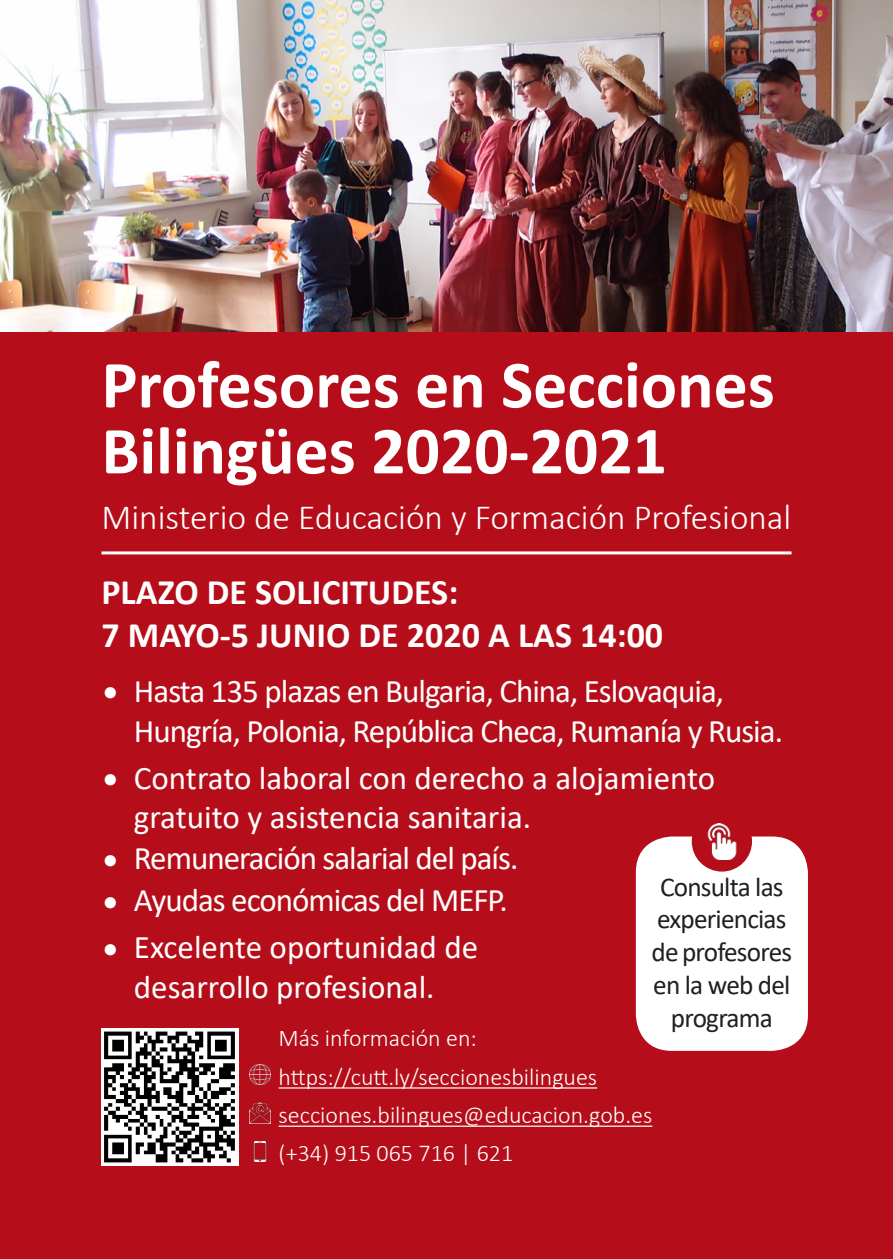
<style>
.page{position:relative;width:893px;height:1259px;background:#fff}
.page>*{position:absolute;margin:0;border:0;box-sizing:border-box;transform-origin:0 0}
.t1{font:700 67.8px/66px "Calibri";color:#fff}
.t2{font:700 36px "Calibri";color:#fff}
.t3{font:300 35.4px "Calibri";color:#fff}
.t4{font:33px/39.6px "Calibri";letter-spacing:-.03em;color:#fff}
.t5{font:33px/39.6px "Calibri";color:#fff}
.t6{font:27.3px/32.7px "Calibri";letter-spacing:-.03em;color:#231f20;text-align:center}
.Texto_seguido_1{font:300 24px "Calibri";color:#fff}
.s1{font-size:36px}
</style>
<div class="page">
<div style="left:0;top:254px;width:893px;height:1005px;background:#b50e1a"></div>
<img style="left:0;top:0;width:893px;height:332px">
<img style="left:101px;top:1028px;width:137px;height:137px">
<hr style="left:279px;top:1087px;width:318px;height:1px;background:#fff">
<hr style="left:101px;top:551px;width:690px;height:3px;background:#fff">
<img style="left:250px;top:1064px;width:20px;height:21px">
<img style="left:250px;top:1103px;width:20px;height:20px">
<img style="left:253px;top:1141px;width:14px;height:20px">
<hr style="left:279px;top:1125px;width:373px;height:1px;background:#fff">
<div style="left:636px;top:836px;width:172px;height:215px;background:#fff;border-radius:36px"></div>
<div style="left:692px;top:811px;width:60px;height:60px;background:#b50e1a;border-radius:50%"></div>
<img style="left:707px;top:823px;width:30px;height:37px">
<p class="t1" style="left:101px;top:351px;width:675px">Profesores en Secciones<br>Bilingües 2020-2021</p>
<p class="t3" style="left:101px;top:495px;width:691px">Ministerio de Educación y Formación Profesional</p>
<p class="t2" style="left:101px;top:566px;width:358px">PLAZO DE SOLICITUDES:</p>
<p class="t2" style="left:101px;top:609px;width:563px">7 MAYO-5 JUNIO DE 2020 A LAS 14:00</p>
<p class="t4" style="left:134px;top:670px;width:651px;text-indent:-32px"><span class="s1">•</span> Hasta 135 plazas en Bulgaria, China, Eslovaquia,<br>Hungría, Polonia, República Checa, Rumanía y Rusia.</p>
<p class="t5" style="left:134px;top:757px;width:583px;text-indent:-32px"><span class="s1">•</span> Contrato laboral con derecho a alojamiento gratuito y asistencia sanitaria.</p>
<p class="t4" style="left:101px;top:837px;width:418px"><span class="s1">•</span> Remuneración salarial del país.</p>
<p class="t4" style="left:101px;top:879px;width:408px"><span class="s1">•</span> Ayudas económicas del MEFP.</p>
<p class="t5" style="left:101px;top:926px;width:378px;text-align:center"><span class="s1">•</span> Excelente oportunidad de desarrollo profesional.</p>
<p class="Texto_seguido_1" style="left:279px;top:1023px;width:200px">Más información en:</p>
<p class="Texto_seguido_1" style="left:279px;top:1062px;width:320px">https://cutt.ly/seccionesbilingues</p>
<p class="t6" style="left:652px;top:869px;width:142px">Consulta las experiencias de profesores en la web del programa</p>
<p class="Texto_seguido_1" style="left:279px;top:1100px;width:375px">secciones.bilingues@educacion.gob.es</p>
<p class="Texto_seguido_1" style="left:279px;top:1138px;width:236px">(+34) 915 065 716 | 621</p>
</div>
